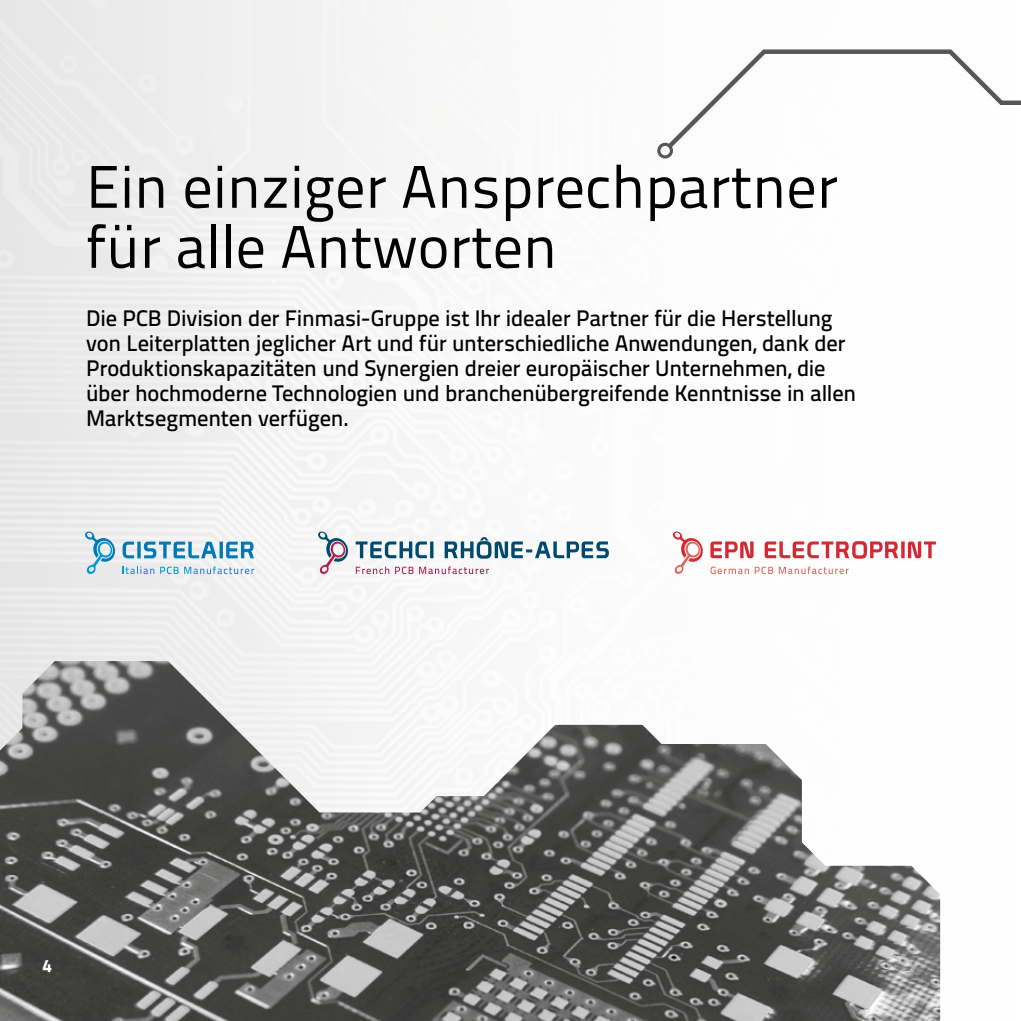
<style>
.page{position:relative;width:1021px;height:1021px;background:#fff}
.page>*{position:absolute;margin:0;border:0;box-sizing:border-box;transform-origin:0 0}
.t1{font:60px/60px "Titillium Text 25 L 400 wt";color:#000}
.t2{font:22.5px/24.8px "Titillium Text 25 L 600 wt";letter-spacing:-.01em;color:#000}
.t3{font:18px "Titillium Text 25 L 999 wt";color:#fff}
</style>
<div class="page">
<img style="left:0;top:0;width:1021px;height:1020px">
<svg style="left:663px;top:0;width:357px;height:152px"></svg>
<div style="left:657px;top:143px;width:16px;height:15px;border:3px solid #575756;border-radius:50%"></div>
<svg style="left:355px;top:541px;width:72px;height:17px"></svg>
<hr style="left:430px;top:541px;width:3px;height:17px;background:#004a6f">
<svg style="left:444px;top:537px;width:165px;height:21px"></svg>
<svg style="left:318px;top:531px;width:30px;height:43px"></svg>
<svg style="left:356px;top:566px;width:33px;height:8px"></svg>
<svg style="left:395px;top:566px;width:18px;height:8px"></svg>
<svg style="left:419px;top:566px;width:70px;height:8px"></svg>
<svg style="left:673px;top:531px;width:30px;height:43px"></svg>
<svg style="left:710px;top:566px;width:138px;height:8px"></svg>
<svg style="left:710px;top:541px;width:43px;height:17px"></svg>
<svg style="left:764px;top:541px;width:134px;height:17px"></svg>
<hr style="left:901px;top:541px;width:3px;height:17px;background:#d62732">
<svg style="left:907px;top:541px;width:28px;height:17px"></svg>
<svg style="left:123px;top:566px;width:31px;height:8px"></svg>
<svg style="left:160px;top:566px;width:94px;height:8px"></svg>
<svg style="left:123px;top:541px;width:11px;height:17px"></svg>
<svg style="left:137px;top:541px;width:4px;height:17px"></svg>
<svg style="left:144px;top:541px;width:73px;height:17px"></svg>
<svg style="left:219px;top:541px;width:4px;height:17px"></svg>
<svg style="left:226px;top:541px;width:28px;height:17px"></svg>
<svg style="left:85px;top:531px;width:30px;height:43px"></svg>
<img style="left:0;top:661px;width:940px;height:359px">
<h1 class="t1" style="left:86px;top:153px;width:753px">Ein einziger Ansprechpartner für alle Antworten</h1>
<p class="t2" style="left:86px;top:305px;width:771px">Die PCB Division der Finmasi-Gruppe ist Ihr idealer Partner für die Herstellung von Leiterplatten jeglicher Art und für unterschiedliche Anwendungen, dank der Produktionskapazitäten und Synergien dreier europäischer Unternehmen, die über hochmoderne Technologien und branchenübergreifende Kenntnisse in allen Marktsegmenten verfügen.</p>
<p class="t3" style="left:43px;top:951px;width:11px">4</p>
</div>
